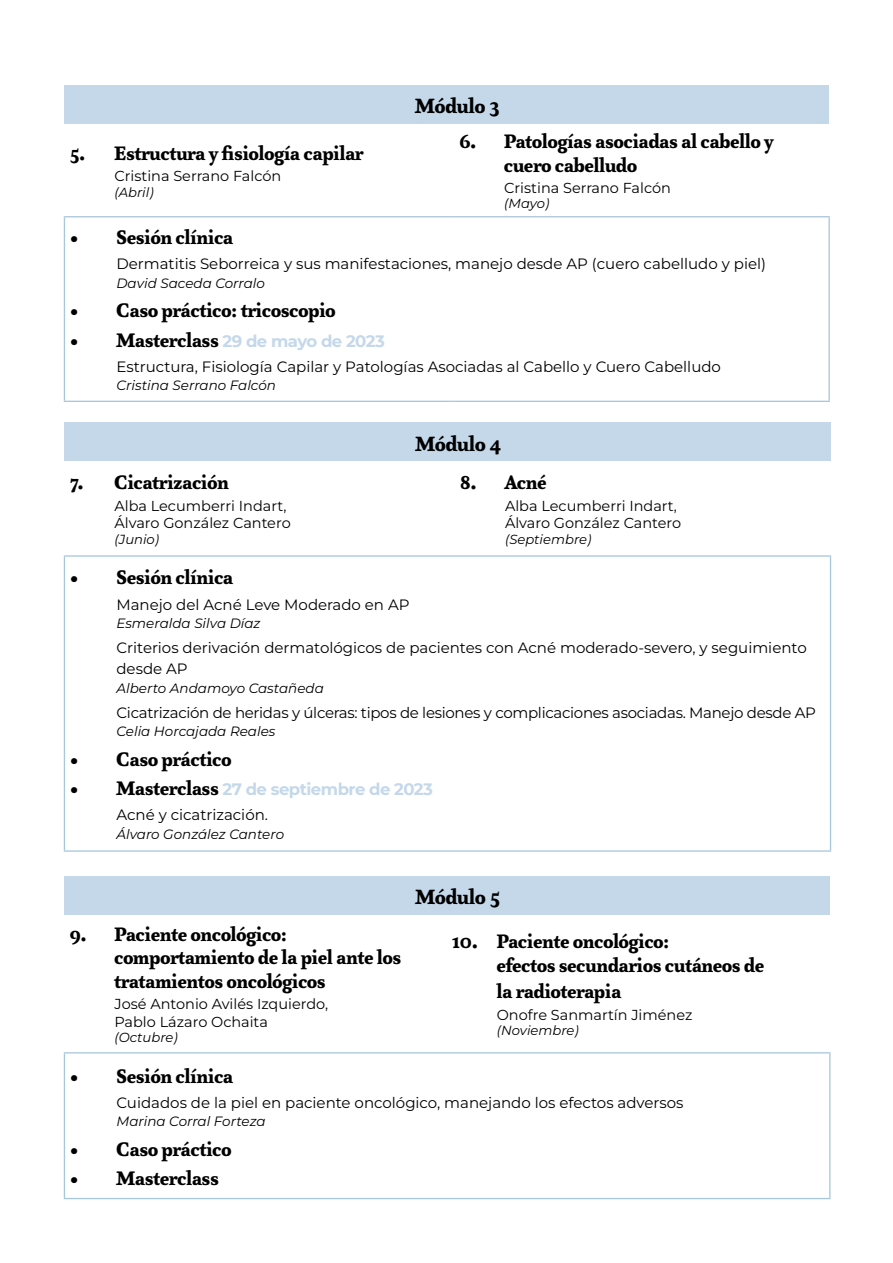
<style>
.page{position:relative;width:893px;height:1263px;background:#fff}
.page>*{position:absolute;margin:0;border:0;box-sizing:border-box;transform-origin:0 0}
.t1{font:900 23.7px "Atma Serif OT";color:#000}
.t2{font:900 22.5px "Atma Serif OT";color:#000}
.t3{font:900 22.35px/23.7px "Atma Serif OT";color:#000}
.t4{font:700 16.5px "Montserrat";letter-spacing:-.03em;color:#c4d8ea}
.t5{font:15px/21px "Montserrat";color:#000}
.t6{font:15px "Montserrat";letter-spacing:-.02em;color:#000}
.t7{font:14.4px/17.4px "Montserrat";color:#000}
.t8{font:italic 100 13.5px "Montserrat";color:#000}
.t9{font:italic 100 13.2px "Montserrat";color:#000}
.s1{font-family:"Atma Serif OT";font-weight:900;font-size:22.5px;color:#000}
</style>
<div class="page">
<div style="left:64px;top:423px;width:766px;height:38px;background:#c4d8ea"></div>
<hr style="left:64px;top:555px;width:391px;height:2px;background:#a9c7db">
<hr style="left:64px;top:557px;width:1px;height:293px;background:#a9c7db">
<hr style="left:455px;top:555px;width:376px;height:2px;background:#a9c7db">
<hr style="left:830px;top:557px;width:1px;height:293px;background:#a9c7db">
<hr style="left:64px;top:850px;width:391px;height:2px;background:#a9c7db">
<hr style="left:455px;top:850px;width:376px;height:2px;background:#a9c7db">
<div style="left:64px;top:876px;width:766px;height:38px;background:#c4d8ea"></div>
<hr style="left:64px;top:1052px;width:383px;height:1px;background:#a9c7db">
<hr style="left:64px;top:1053px;width:1px;height:145px;background:#a9c7db">
<hr style="left:447px;top:1052px;width:383px;height:1px;background:#a9c7db">
<hr style="left:829px;top:1053px;width:1px;height:145px;background:#a9c7db">
<hr style="left:64px;top:1198px;width:383px;height:1px;background:#a9c7db">
<hr style="left:447px;top:1198px;width:383px;height:1px;background:#a9c7db">
<div style="left:64px;top:85px;width:765px;height:38px;background:#c4d8ea"></div>
<hr style="left:64px;top:216px;width:390px;height:1px;background:#a9c7db">
<hr style="left:64px;top:217px;width:1px;height:184px;background:#a9c7db">
<hr style="left:454px;top:216px;width:376px;height:1px;background:#a9c7db">
<hr style="left:828px;top:217px;width:2px;height:184px;background:#a9c7db">
<hr style="left:64px;top:401px;width:390px;height:1px;background:#a9c7db">
<hr style="left:454px;top:401px;width:376px;height:1px;background:#a9c7db">
<h3 class="t3" style="left:70px;top:141px;width:295px">5. Estructura y fisiología capilar</h3>
<p class="t7" style="left:114px;top:167px;width:168px">Cristina Serrano Falcón</p>
<p class="t9" style="left:114px;top:183px;width:41px">(Abril)</p>
<h1 class="t1" style="left:415px;top:91px;width:86px">Módulo 3</h1>
<h3 class="t3" style="left:504px;top:129px;width:271px;text-indent:-45px">6. Patologías asociadas al cabello y cuero cabelludo</h3>
<p class="t7" style="left:504px;top:178px;width:168px">Cristina Serrano Falcón</p>
<p class="t9" style="left:504px;top:195px;width:47px">(Mayo)</p>
<h2 class="t2" style="left:70px;top:224px;width:165px">• Sesión clínica</h2>
<p class="t5" style="left:116px;top:253px;width:651px">Dermatitis Seborreica y sus manifestaciones, manejo desde AP (cuero cabelludo y piel)</p>
<p class="t8" style="left:116px;top:274px;width:150px">David Saceda Corralo</p>
<h2 class="t2" style="left:70px;top:297px;width:267px">• Caso práctico: tricoscopio</h2>
<p class="t4" style="left:70px;top:329px;width:317px"><span class="s1">• Masterclass</span> 29 de mayo de 2023</p>
<p class="t5" style="left:116px;top:356px;width:606px">Estructura, Fisiología Capilar y Patologías Asociadas al Cabello y Cuero Cabelludo</p>
<p class="t8" style="left:116px;top:376px;width:161px">Cristina Serrano Falcón</p>
<h3 class="t3" style="left:70px;top:471px;width:161px">7. Cicatrización</h3>
<p class="t7" style="left:114px;top:496px;width:178px">Alba Lecumberri Indart,<br>Álvaro González Cantero</p>
<p class="t9" style="left:114px;top:530px;width:46px">(Junio)</p>
<h1 class="t1" style="left:415px;top:429px;width:87px">Módulo 4</h1>
<h3 class="t3" style="left:460px;top:471px;width:88px">8. Acné</h3>
<p class="t7" style="left:505px;top:496px;width:178px">Alba Lecumberri Indart,<br>Álvaro González Cantero</p>
<p class="t9" style="left:505px;top:530px;width:88px">(Septiembre)</p>
<h2 class="t2" style="left:70px;top:564px;width:165px">• Sesión clínica</h2>
<p class="t5" style="left:116px;top:593px;width:295px">Manejo del Acné Leve Moderado en AP</p>
<p class="t8" style="left:116px;top:614px;width:146px">Esmeralda Silva Díaz</p>
<p class="t5" style="left:116px;top:637px;width:692px">Criterios derivación dermatológicos de pacientes con Acné moderado-severo, y seguimiento desde AP</p>
<p class="t8" style="left:116px;top:679px;width:209px">Alberto Andamoyo Castañeda</p>
<p class="t6" style="left:116px;top:702px;width:701px">Cicatrización de heridas y úlceras: tipos de lesiones y complicaciones asociadas. Manejo desde AP</p>
<p class="t8" style="left:116px;top:722px;width:160px">Celia Horcajada Reales</p>
<h2 class="t2" style="left:70px;top:745px;width:163px">• Caso práctico</h2>
<p class="t4" style="left:70px;top:777px;width:365px"><span class="s1">• Masterclass</span> 27 de septiembre de 2023</p>
<p class="t5" style="left:116px;top:804px;width:153px">Acné y cicatrización.</p>
<p class="t8" style="left:116px;top:825px;width:169px">Álvaro González Cantero</p>
<h3 class="t3" style="left:114px;top:922px;width:288px;text-indent:-45px">9. Paciente oncológico: comportamiento de la piel ante los tratamientos oncológicos</h3>
<p class="t7" style="left:114px;top:995px;width:215px">José Antonio Avilés Izquierdo,<br>Pablo Lázaro Ochaita</p>
<p class="t9" style="left:114px;top:1029px;width:65px">(Octubre)</p>
<h1 class="t1" style="left:415px;top:882px;width:86px">Módulo 5</h1>
<h3 class="t3" style="left:497px;top:929px;width:269px;text-indent:-45px">10. Paciente oncológico:<br>efectos secundarios cutáneos de</h3>
<h3 class="t3" style="left:497px;top:980px;width:126px">la radioterapia</h3>
<p class="t7" style="left:497px;top:1005px;width:197px">Onofre Sanmartín Jiménez</p>
<p class="t9" style="left:497px;top:1022px;width:83px">(Noviembre)</p>
<h2 class="t2" style="left:70px;top:1062px;width:165px">• Sesión clínica</h2>
<p class="t5" style="left:116px;top:1091px;width:569px">Cuidados de la piel en paciente oncológico, manejando los efectos adversos</p>
<p class="t8" style="left:116px;top:1112px;width:151px">Marina Corral Forteza</p>
<h2 class="t2" style="left:70px;top:1135px;width:163px">• Caso práctico</h2>
<h2 class="t2" style="left:70px;top:1164px;width:151px">• Masterclass</h2>
</div>
